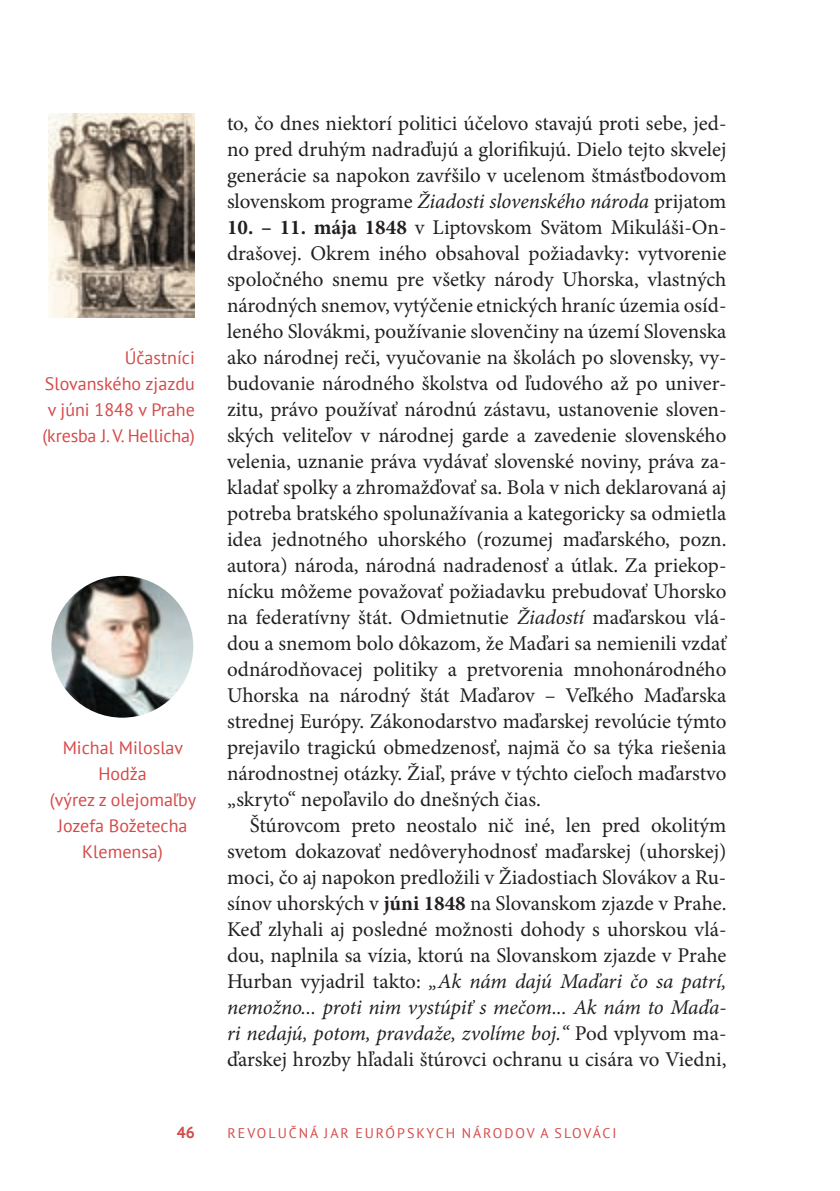
<style>
.page{position:relative;width:840px;height:1191px;background:#fff}
.page>*{position:absolute;margin:0;border:0;box-sizing:border-box;transform-origin:0 0}
.t1{font:21px/26px "Minion Pro";color:#231f20;text-align:justify}
.t2{font:18px/26px "PT Sans";color:#d54a49;text-align:justify}
.t3{font:700 16px "PT Sans";color:#d54a49}
.t4{font:14px "PT Sans";letter-spacing:.14em;color:#d54a49}
.s1{font-style:italic}
.s2{font-weight:700}
</style>
<div class="page">
<img style="left:48px;top:113px;width:147px;height:205px">
<img style="left:51px;top:576px;width:142px;height:141px;border-radius:71px">
<p class="t2" style="left:42px;top:344px;width:154px;text-indent:82px">Účastníci Slovanského zjazdu v júni 1848 v Prahe (kresba J. V. Hellicha)</p>
<p class="t2" style="left:50px;top:734px;width:148px;text-align:center">Michal Miloslav<br>Hodža<br>(výrez z olejomaľby<br>Jozefa Božetecha<br>Klemensa)</p>
<p class="t1" style="left:227px;top:112px;width:501px">to, čo dnes niektorí politici účelovo stavajú proti sebe, jed&shy;no pred druhým nadraďujú a glorifikujú. Dielo tejto skvelej generácie sa napokon zavŕšilo v ucelenom štmásťbodovom slovenskom programe <span class="s1">Žiadosti slovenského národa</span> prijatom</p>
<p class="t1" style="left:227px;top:216px;width:500px"><span class="s2">10. – 11. mája 1848</span> v Liptovskom Svätom Mikuláši-On&shy;drašovej. Okrem iného obsahoval požiadavky: vytvorenie spoločného snemu pre všetky národy Uhorska, vlastných národných snemov, vytýčenie etnických hraníc územia osíd&shy;leného Slovákmi, používanie slovenčiny na území Slovenska ako národnej reči, vyučovanie na školách po slovensky, vy&shy;budovanie národného školstva od ľudového až po univer&shy;zitu, právo používať národnú zástavu, ustanovenie sloven&shy;ských veliteľov v národnej garde a zavedenie slovenského velenia, uznanie práva vydávať slovenské noviny, práva za&shy;kladať spolky a zhromažďovať sa. Bola v nich deklarovaná aj potreba bratského spolunažívania a kategoricky sa odmietla idea jednotného uhorského (rozumej maďarského, pozn. autora) národa, národná nadradenosť a útlak. Za priekop&shy;nícku môžeme považovať požiadavku prebudovať Uhorsko na federatívny štát. Odmietnutie <span class="s1">Žiadostí</span> maďarskou vlá&shy;dou a snemom bolo dôkazom, že Maďari sa nemienili vzdať odnárodňovacej politiky a pretvorenia mnohonárodného Uhorska na národný štát Maďarov – Veľkého Maďarska strednej Európy. Zákonodarstvo maďarskej revolúcie týmto prejavilo tragickú obmedzenosť, najmä čo sa týka riešenia národnostnej otázky. Žiaľ, práve v týchto cieľoch maďarstvo „skryto“ nepoľavilo do dnešných čias.</p>
<p class="t1" style="left:227px;top:814px;width:500px;text-indent:23px">Štúrovcom preto neostalo nič iné, len pred okolitým svetom dokazovať nedôveryhodnosť maďarskej (uhorskej) moci, čo aj napokon predložili v Žiadostiach Slovákov a Ru&shy;sínov uhorských v <span class="s2">júni 1848</span> na Slovanskom zjazde v Prahe.<br>Keď zlyhali aj posledné možnosti dohody s uhorskou vlá&shy;dou, naplnila sa vízia, ktorú na Slovanskom zjazde v Prahe Hurban vyjadril takto: <span class="s1">„Ak nám dajú Maďari čo sa patrí, nemožno... proti nim vystúpiť s mečom... Ak nám to Maďa&shy;ri nedajú, potom, pravdaže, zvolíme boj.“</span> Pod vplyvom ma&shy;ďarskej hrozby hľadali štúrovci ochranu u cisára vo Viedni,</p>
<p class="t3" style="left:176px;top:1121px;width:20px">46</p>
<p class="t4" style="left:227px;top:1123px;width:390px">REVOLUČNÁ JAR EURÓPSKYCH NÁRODOV A SLOVÁCI</p>
</div>
